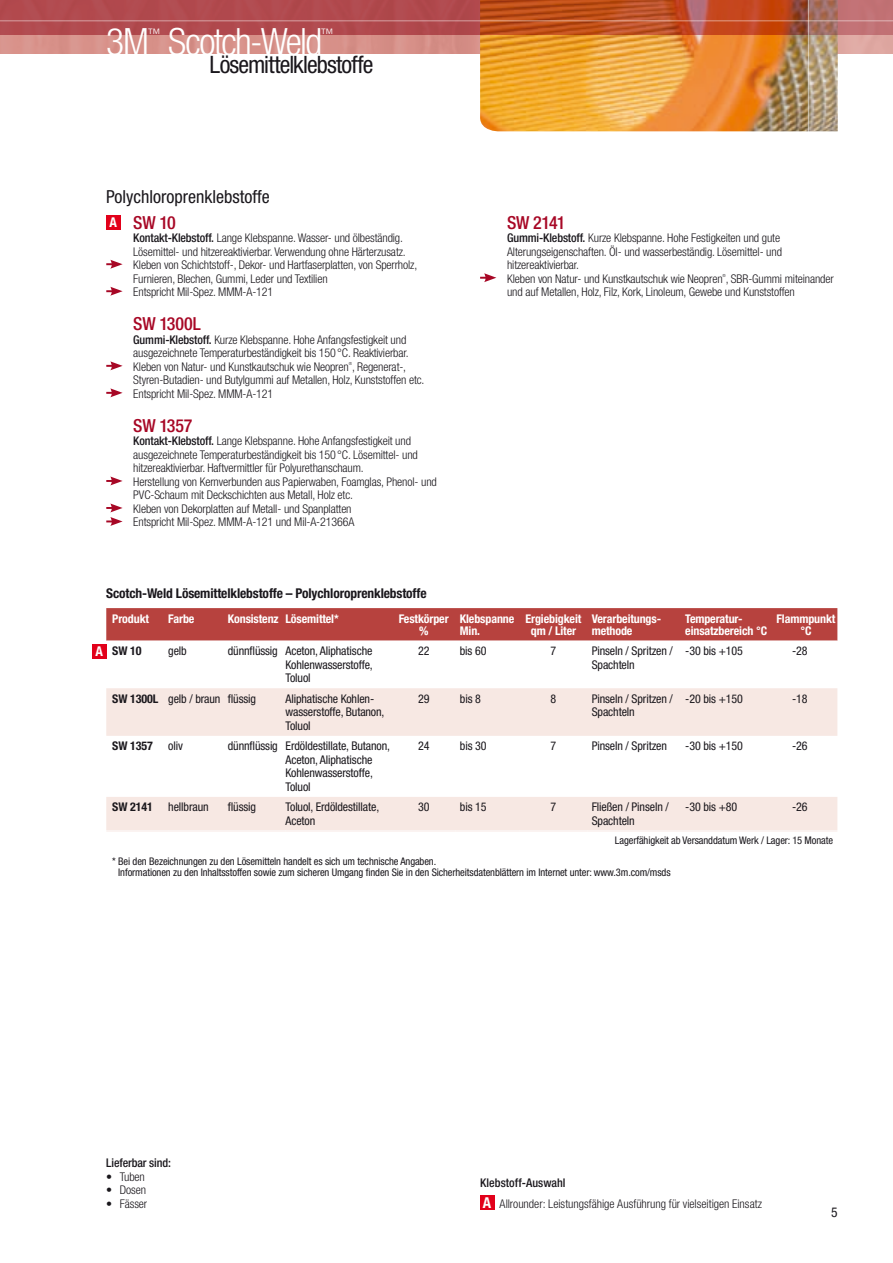
<style>
.page{position:relative;width:893px;height:1263px;background:#fff}
.page>*{position:absolute;margin:0;border:0;box-sizing:border-box;transform-origin:0 0}
.t1{font:300 condensed 37.65px "Helvetica Neue LT Pro";letter-spacing:-.045em;color:#fff}
.t2{font:condensed 24px "Helvetica Neue LT Pro";letter-spacing:-.035em;color:#1a171c}
.t3{font:condensed 18px/25.5px "Helvetica Neue LT Pro";color:#1a171c}
.t4{font:500 condensed 18px "Helvetica Neue LT Pro";letter-spacing:-.015em;color:#a70725}
.t5{font:700 condensed 13.5px "Helvetica Neue LT Pro";letter-spacing:-.01em;color:#1a171c}
.t6{font:condensed 13.5px "Helvetica Neue LT Pro";color:#1a171c}
.t7{font:300 condensed 13.2px "Helvetica Neue LT Pro";color:#fff}
.t8{font:300 condensed 12px/13.5px "Helvetica Neue LT Pro";letter-spacing:-.01em;color:#1a171c}
.t9{font:condensed 12px/13.5px "Helvetica Neue LT Pro";letter-spacing:-.01em;color:#1a171c}
.t10{font:700 condensed 12px/12px "Helvetica Neue LT Pro";letter-spacing:-.01em;color:#fff;text-align:center}
.t11{font:700 condensed 12px "Helvetica Neue LT Pro";letter-spacing:-.01em;color:#1a171c}
.t12{font:500 condensed 12px "Helvetica Neue LT Pro";letter-spacing:-.01em;color:#1a171c}
.t13{font:condensed 10.5px/10.5px "Helvetica Neue LT Pro";letter-spacing:-.01em;color:#1a171c}
.t14{font:300 condensed 4.2px "Helvetica Neue LT Pro";color:#1a171c}
.s1{font-weight:700;font-size:13.5px;color:#fff}
.s2{font-weight:500;color:#a70725}
.s3{font-weight:500}
.s4{font-size:13.5px;color:#fff}
.s5{font-weight:700}
.s6{font-weight:700;font-size:15px;color:#fff}
</style>
<div class="page">
<div style="left:106px;top:216px;width:14px;height:14px;background:#e2001a"></div>
<svg style="left:106px;top:260px;width:17px;height:9px"></svg>
<svg style="left:106px;top:287px;width:17px;height:9px"></svg>
<svg style="left:106px;top:361px;width:17px;height:9px"></svg>
<svg style="left:106px;top:388px;width:17px;height:9px"></svg>
<svg style="left:106px;top:476px;width:17px;height:9px"></svg>
<svg style="left:106px;top:503px;width:17px;height:23px"></svg>
<svg style="left:480px;top:273px;width:16px;height:9px"></svg>
<div style="left:106px;top:608px;width:731px;height:33px;background:#b7423e"></div>
<svg style="left:106px;top:688px;width:731px;height:142px;fill:#f7e8e3"></svg>
<hr style="left:106px;top:830px;width:62px;height:1px;background:#f7e8e3">
<hr style="left:168px;top:830px;width:60px;height:1px;background:#f7e8e3">
<hr style="left:228px;top:830px;width:58px;height:1px;background:#f7e8e3">
<hr style="left:286px;top:830px;width:106px;height:1px;background:#f7e8e3">
<hr style="left:392px;top:830px;width:64px;height:1px;background:#f7e8e3">
<hr style="left:456px;top:830px;width:63px;height:1px;background:#f7e8e3">
<hr style="left:519px;top:830px;width:68px;height:1px;background:#f7e8e3">
<hr style="left:587px;top:830px;width:94px;height:1px;background:#f7e8e3">
<hr style="left:681px;top:830px;width:89px;height:1px;background:#f7e8e3">
<hr style="left:770px;top:830px;width:67px;height:1px;background:#f7e8e3">
<div style="left:92px;top:644px;width:14px;height:14px;background:#e2001a"></div>
<img style="left:480px;top:35px;width:328px;height:96px">
<svg style="left:0;top:0;width:808px;height:35px;background:#b54b3c"></svg>
<svg style="left:809px;top:0;width:84px;height:132px"></svg>
<hr style="left:0;top:20px;width:893px;height:1px;background:#fff">
<div style="left:480px;top:1196px;width:14px;height:14px;background:#e2001a"></div>
<h1 class="t1" style="left:106px;top:20px;width:44px">3M</h1>
<p class="t7" style="left:148px;top:26px;width:15px">™</p>
<h1 class="t1" style="left:168px;top:20px;width:155px">Scotch-Weld</h1>
<p class="t7" style="left:321px;top:26px;width:15px">™</p>
<h2 class="t2" style="left:210px;top:51px;width:165px">Lösemittelklebstoffe</h2>
<h3 class="t3" style="left:106px;top:184px;width:165px">Polychloroprenklebstoffe<br><span class="s1">A</span> <span class="s2">SW 10</span></h3>
<p class="t8" style="left:133px;top:231px;width:285px"><span class="s3">Kontakt-Klebstoff.</span> Lange Klebspanne. Wasser- und ölbeständig.<br>Lösemittel- und hitzereaktivierbar. Verwendung ohne Härterzusatz.<br>Kleben von Schichtstoff-, Dekor- und Hartfaserplatten, von Sperrholz, Furnieren, Blechen, Gummi, Leder und Textilien<br>Entspricht Mil-Spez. MMM-A-121</p>
<h3 class="t4" style="left:133px;top:313px;width:69px">SW 1300L</h3>
<p class="t8" style="left:133px;top:333px;width:277px"><span class="s3">Gummi-Klebstoff.</span> Kurze Klebspanne. Hohe Anfangsfestigkeit und ausgezeichnete Temperaturbeständigkeit bis 150°C. Reaktivierbar.<br>Kleben von Natur- und Kunstkautschuk wie Neopren , Regenerat-,</p>
<p class="t14" style="left:349px;top:361px;width:5px">®</p>
<p class="t8" style="left:133px;top:373px;width:293px">Styren-Butadien- und Butylgummi auf Metallen, Holz, Kunststoffen etc.<br>Entspricht Mil-Spez. MMM-A-121</p>
<h3 class="t4" style="left:133px;top:415px;width:61px">SW 1357</h3>
<p class="t8" style="left:133px;top:434px;width:305px"><span class="s3">Kontakt-Klebstoff.</span> Lange Klebspanne. Hohe Anfangsfestigkeit und ausgezeichnete Temperaturbeständigkeit bis 150°C. Lösemittel- und hitzereaktivierbar. Haftvermittler für Polyurethanschaum.<br>Herstellung von Kernverbunden aus Papierwaben, Foamglas, Phenol- und PVC-Schaum mit Deckschichten aus Metall, Holz etc.<br>Kleben von Dekorplatten auf Metall- und Spanplatten<br>Entspricht Mil-Spez. MMM-A-121 und Mil-A-21366A</p>
<h3 class="t4" style="left:507px;top:212px;width:60px">SW 2141</h3>
<p class="t8" style="left:507px;top:231px;width:328px"><span class="s3">Gummi-Klebstoff.</span> Kurze Klebspanne. Hohe Festigkeiten und gute Alterungseigenschaften. Öl- und wasserbeständig. Lösemittel- und hitzereaktivierbar.<br>Kleben von Natur- und Kunstkautschuk wie Neopren , SBR-Gummi miteinander</p>
<p class="t14" style="left:722px;top:273px;width:5px">®</p>
<p class="t8" style="left:507px;top:285px;width:289px">und auf Metallen, Holz, Filz, Kork, Linoleum, Gewebe und Kunststoffen</p>
<p class="t5" style="left:106px;top:585px;width:322px">Scotch-Weld Lösemittelklebstoffe – Polychloroprenklebstoffe</p>
<p class="t10" style="left:112px;top:612px;width:38px">Produkt</p>
<p class="t10" style="left:168px;top:612px;width:28px">Farbe</p>
<p class="t10" style="left:228px;top:612px;width:112px">Konsistenz Lösemittel*</p>
<p class="t10" style="left:399px;top:612px;width:51px">Festkörper %</p>
<p class="t10" style="left:460px;top:612px;width:56px;text-align:left">Klebspanne<br>Min.</p>
<p class="t10" style="left:526px;top:612px;width:57px">Ergiebigkeit qm / Liter</p>
<p class="t10" style="left:592px;top:612px;width:70px;text-align:left">Verarbeitungs&shy;methode</p>
<p class="t10" style="left:685px;top:612px;width:83px;text-align:left">Temperatur&shy;einsatzbereich °C</p>
<p class="t10" style="left:776px;top:612px;width:60px">Flammpunkt °C</p>
<p class="t11" style="left:96px;top:644px;width:48px"><span class="s4">A</span> SW 10</p>
<p class="t9" style="left:168px;top:644px;width:20px">gelb</p>
<p class="t9" style="left:286px;top:644px;width:89px;text-align:justify;text-indent:-58px">dünnflüssig Aceton, Aliphatische Kohlenwasserstoffe, Toluol</p>
<p class="t9" style="left:418px;top:644px;width:13px">22</p>
<p class="t9" style="left:460px;top:644px;width:28px">bis 60</p>
<p class="t9" style="left:551px;top:644px;width:7px">7</p>
<p class="t9" style="left:592px;top:644px;width:83px">Pinseln / Spritzen /<br>Spachteln</p>
<p class="t9" style="left:685px;top:644px;width:59px">-30 bis +105</p>
<p class="t9" style="left:792px;top:644px;width:17px">-28</p>
<p class="t9" style="left:112px;top:692px;width:145px"><span class="s5">SW 1300L</span> gelb / braun flüssig</p>
<p class="t9" style="left:286px;top:692px;width:100px">Aliphatische Kohlen&shy;wasserstoffe, Butanon,<br>Toluol</p>
<p class="t9" style="left:418px;top:692px;width:13px">29</p>
<p class="t9" style="left:460px;top:692px;width:23px">bis 8</p>
<p class="t9" style="left:551px;top:692px;width:7px">8</p>
<p class="t9" style="left:592px;top:692px;width:83px">Pinseln / Spritzen /<br>Spachteln</p>
<p class="t9" style="left:685px;top:692px;width:59px">-20 bis +150</p>
<p class="t9" style="left:792px;top:692px;width:17px">-18</p>
<p class="t11" style="left:112px;top:739px;width:42px">SW 1357</p>
<p class="t9" style="left:168px;top:739px;width:16px">oliv</p>
<p class="t9" style="left:286px;top:739px;width:106px;text-indent:-58px">dünnflüssig Erdöldestillate, Butanon,<br>Aceton, Aliphatische<br>Kohlenwasserstoffe,<br>Toluol</p>
<p class="t9" style="left:418px;top:739px;width:13px">24</p>
<p class="t9" style="left:460px;top:739px;width:28px">bis 30</p>
<p class="t9" style="left:551px;top:739px;width:7px">7</p>
<p class="t9" style="left:592px;top:739px;width:77px">Pinseln / Spritzen</p>
<p class="t9" style="left:685px;top:739px;width:59px">-30 bis +150</p>
<p class="t9" style="left:792px;top:739px;width:17px">-26</p>
<p class="t11" style="left:112px;top:800px;width:42px">SW 2141</p>
<p class="t9" style="left:168px;top:800px;width:42px">hellbraun</p>
<p class="t9" style="left:228px;top:800px;width:30px">flüssig</p>
<p class="t9" style="left:286px;top:800px;width:95px">Toluol, Erdöldestillate,<br>Aceton</p>
<p class="t9" style="left:418px;top:800px;width:13px">30</p>
<p class="t9" style="left:460px;top:800px;width:28px">bis 15</p>
<p class="t9" style="left:551px;top:800px;width:7px">7</p>
<p class="t9" style="left:592px;top:800px;width:79px">Fließen / Pinseln /<br>Spachteln</p>
<p class="t9" style="left:685px;top:800px;width:53px">-30 bis +80</p>
<p class="t9" style="left:792px;top:800px;width:17px">-26</p>
<p class="t13" style="left:615px;top:835px;width:220px">Lagerfähigkeit ab Versanddatum Werk / Lager: 15 Monate</p>
<p class="t13" style="left:118px;top:856px;width:554px;text-indent:-6px">* Bei den Bezeichnungen zu den Lösemitteln handelt es sich um technische Angaben.<br>Informationen zu den Inhaltsstoffen sowie zum sicheren Umgang finden Sie in den Sicherheitsdatenblättern im Internet unter: www.3m.com/msds</p>
<p class="t12" style="left:106px;top:1156px;width:66px">Lieferbar sind:</p>
<p class="t8" style="left:106px;top:1169px;width:40px"><span class="s3">•</span> Tuben</p>
<p class="t8" style="left:106px;top:1183px;width:41px">• Dosen</p>
<p class="t8" style="left:106px;top:1196px;width:42px">• Fässer</p>
<p class="t8" style="left:480px;top:1172px;width:283px;line-height:21px"><span class="s3">Klebstoff-Auswahl<br></span><span class="s6">A</span> Allrounder: Leistungsfähige Ausführung für vielseitigen Einsatz</p>
<p class="t6" style="left:831px;top:1205px;width:8px">5</p>
</div>
